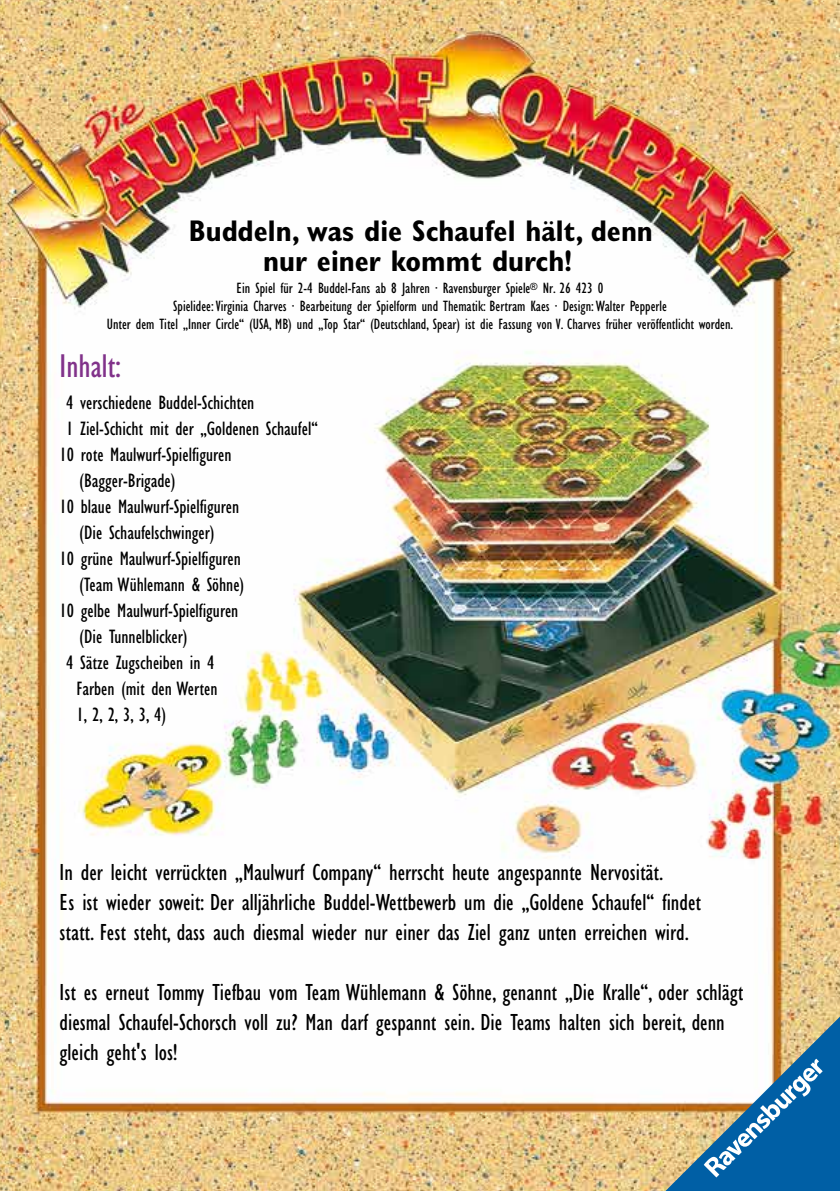
<style>
.page{position:relative;width:840px;height:1191px;background:#fff}
.page>*{position:absolute;margin:0;border:0;box-sizing:border-box;transform-origin:0 0}
.t1{font:condensed 34px "Gill Sans";color:#81328a}
.t2{font:700 condensed 30px/30px "Gill Sans";color:#000;text-align:center}
.t3{font:condensed 24px/30px "Gill Sans";color:#000}
.t4{font:condensed 20px "Gill Sans";color:#000}
.t5{font:condensed 15.4px/18px "Gill Sans";color:#000;text-align:center}
</style>
<div class="page">
<img style="left:0;top:0;width:839px;height:1191px">
<p class="t2" style="left:189px;top:216px;width:465px">Buddeln, was die Schaufel hält, denn nur einer kommt durch!</p>
<p class="t5" style="left:107px;top:279px;width:627px">Ein Spiel für 2-4 Buddel-Fans ab 8 Jahren · Ravensburger Spiele<sup>®</sup> Nr. 26 423 0<br>Spielidee:Virginia Charves · Bearbeitung der Spielform und Thematik: Bertram Kaes · Design:Walter Pepperle<br>Unter dem Titel „Inner Circle“ (USA, MB) und „Top Star“ (Deutschland, Spear) ist die Fassung von V. Charves früher veröffentlicht worden.</p>
<h1 class="t1" style="left:60px;top:347px;width:63px">Inhalt:</h1>
<p class="t4" style="left:66px;top:391px;width:189px">4 verschiedene Buddel-Schichten</p>
<p class="t4" style="left:66px;top:417px;width:253px">1 Ziel-Schicht mit der „Goldenen Schaufel“</p>
<p class="t4" style="left:60px;top:443px;width:173px">10 rote Maulwurf-Spielfiguren</p>
<p class="t4" style="left:80px;top:469px;width:97px">(Bagger-Brigade)</p>
<p class="t4" style="left:60px;top:495px;width:181px">10 blaue Maulwurf-Spielfiguren</p>
<p class="t4" style="left:80px;top:521px;width:136px">(Die Schaufelschwinger)</p>
<p class="t4" style="left:60px;top:547px;width:183px">10 grüne Maulwurf-Spielfiguren</p>
<p class="t4" style="left:80px;top:573px;width:166px">(Team Wühlemann &amp; Söhne)</p>
<p class="t4" style="left:60px;top:599px;width:180px">10 gelbe Maulwurf-Spielfiguren</p>
<p class="t4" style="left:80px;top:625px;width:109px">(Die Tunnelblicker)</p>
<p class="t4" style="left:66px;top:651px;width:150px">4 Sätze Zugscheiben in 4</p>
<p class="t4" style="left:77px;top:677px;width:142px">Farben (mit den Werten</p>
<p class="t4" style="left:77px;top:703px;width:91px">1, 2, 2, 3, 3, 4)</p>
<p class="t3" style="left:60px;top:857px;width:642px">In der leicht verrückten „Maulwurf Company“ herrscht heute angespannte Nervosität.<br>Es ist wieder soweit: Der alljährliche Buddel-Wettbewerb um die „Goldene Schaufel“ findet statt. Fest steht, dass auch diesmal wieder nur einer das Ziel ganz unten erreichen wird.</p>
<p class="t3" style="left:60px;top:977px;width:684px">Ist es erneut Tommy Tiefbau vom Team Wühlemann &amp; Söhne, genannt „Die Kralle“, oder schlägt diesmal Schaufel-Schorsch voll zu? Man darf gespannt sein. Die Teams halten sich bereit, denn gleich geht's los!</p>
</div>
